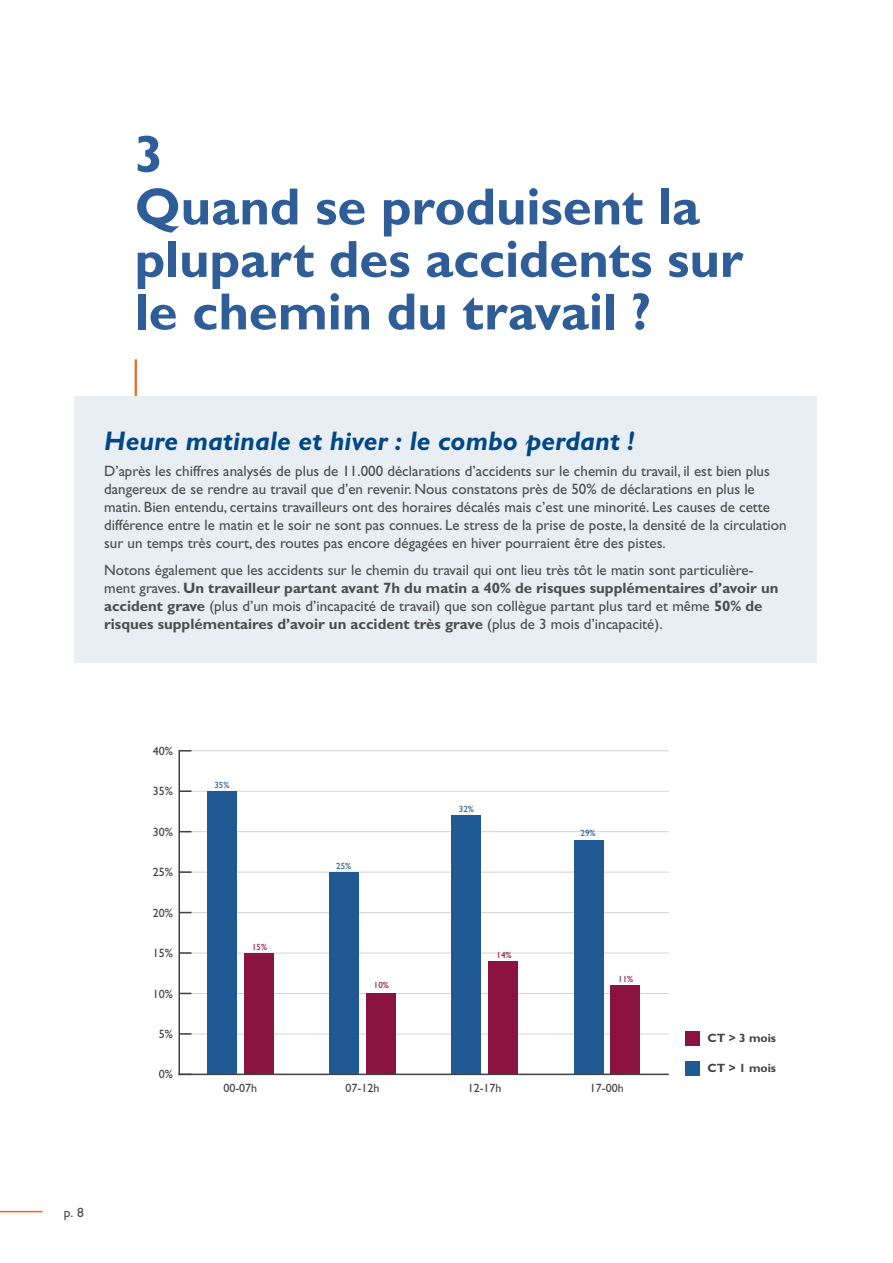
<style>
.page{position:relative;width:893px;height:1263px;background:#fff}
.page>*{position:absolute;margin:0;border:0;box-sizing:border-box;transform-origin:0 0}
.t1{font:700 52.5px/52.5px "Gill Sans Std";letter-spacing:-.005em;color:#2e5d97}
.t2{font:italic 700 27px "Gill Sans Std";letter-spacing:.005em;color:#004785}
.t3{font:15px/18px "Gill Sans Std";color:#4d4d4f}
.t4{font:13.5px "Gill Sans Std";color:#4d4d4f}
.t5{font:12px "Gill Sans Std";color:#414042}
.t6{font:700 12px "Gill Sans Std";color:#414042}
.t7{font:9px "Gill Sans Std";color:#205a95}
.t8{font:9px "Gill Sans Std";color:#8b133f}
.s1{font-weight:700}
</style>
<div class="page">
<hr style="left:135px;top:359px;width:2px;height:75px;background:#f26522">
<div style="left:74px;top:396px;width:742px;height:267px;background:#e8eef1"></div>
<hr style="left:179px;top:750px;width:490px;height:1px;background:#d1d3d4">
<hr style="left:179px;top:791px;width:490px;height:1px;background:#d1d3d4">
<hr style="left:179px;top:831px;width:490px;height:1px;background:#d1d3d4">
<hr style="left:179px;top:872px;width:490px;height:1px;background:#d1d3d4">
<hr style="left:179px;top:912px;width:490px;height:1px;background:#d1d3d4">
<hr style="left:179px;top:953px;width:490px;height:1px;background:#d1d3d4">
<hr style="left:179px;top:993px;width:490px;height:1px;background:#d1d3d4">
<hr style="left:179px;top:1034px;width:490px;height:1px;background:#d1d3d4">
<hr style="left:179px;top:1073px;width:489px;height:2px;background:#414042">
<hr style="left:178px;top:751px;width:2px;height:323px;background:#414042">
<svg style="left:180px;top:1033px;width:11px;height:2px"></svg>
<svg style="left:180px;top:952px;width:11px;height:2px"></svg>
<svg style="left:180px;top:871px;width:11px;height:2px"></svg>
<svg style="left:180px;top:790px;width:11px;height:2px"></svg>
<svg style="left:179px;top:750px;width:12px;height:1px"></svg>
<div style="left:686px;top:1031px;width:14px;height:14px;background:#8b133f"></div>
<div style="left:244px;top:953px;width:29px;height:120px;background:#8b133f"></div>
<div style="left:366px;top:993px;width:29px;height:80px;background:#8b133f"></div>
<div style="left:488px;top:961px;width:30px;height:112px;background:#8b133f"></div>
<div style="left:611px;top:985px;width:29px;height:88px;background:#8b133f"></div>
<div style="left:686px;top:1061px;width:14px;height:14px;background:#205a95"></div>
<div style="left:207px;top:791px;width:30px;height:282px;background:#205a95"></div>
<div style="left:330px;top:872px;width:29px;height:201px;background:#205a95"></div>
<div style="left:452px;top:815px;width:29px;height:258px;background:#205a95"></div>
<div style="left:574px;top:840px;width:29px;height:233px;background:#205a95"></div>
<hr style="left:0;top:1211px;width:43px;height:1px;background:#f26522">
<h1 class="t1" style="left:135px;top:128px;width:610px">3<br>Quand se produisent la plupart des accidents sur le chemin du travail ?</h1>
<h2 class="t2" style="left:104px;top:425px;width:532px">Heure matinale et hiver : le combo perdant !</h2>
<p class="t3" style="left:104px;top:462px;width:684px">D’après les chiffres analysés de plus de 11.000 déclarations d’accidents sur le chemin du travail, il est bien plus dangereux de se rendre au travail que d’en revenir. Nous constatons près de 50% de déclarations en plus le matin. Bien entendu, certains travailleurs ont des horaires décalés mais c’est une minorité. Les causes de cette différence entre le matin et le soir ne sont pas connues. Le stress de la prise de poste, la densité de la circulation sur un temps très court, des routes pas encore dégagées en hiver pourraient être des pistes.</p>
<p class="t3" style="left:104px;top:561px;width:676px">Notons également que les accidents sur le chemin du travail qui ont lieu très tôt le matin sont particulière&shy;ment graves. <span class="s1">Un travailleur partant avant 7h du matin a 40% de risques supplémentaires d’avoir un accident grave</span> (plus d’un mois d’incapacité de travail) que son collègue partant plus tard et même <span class="s1">50% de risques supplémentaires d’avoir un accident très grave</span> (plus de 3 mois d’incapacité).</p>
<p class="t5" style="left:153px;top:744px;width:22px">40%</p>
<p class="t5" style="left:153px;top:784px;width:22px">35%</p>
<p class="t5" style="left:153px;top:825px;width:22px">30%</p>
<p class="t5" style="left:153px;top:865px;width:22px">25%</p>
<p class="t5" style="left:153px;top:906px;width:22px">20%</p>
<p class="t5" style="left:153px;top:946px;width:22px">15%</p>
<p class="t5" style="left:153px;top:987px;width:22px">10%</p>
<p class="t5" style="left:159px;top:1027px;width:16px">5%</p>
<p class="t5" style="left:159px;top:1067px;width:16px">0%</p>
<p class="t7" style="left:214px;top:780px;width:17px">35%</p>
<p class="t8" style="left:252px;top:941px;width:17px">15%</p>
<p class="t7" style="left:336px;top:860px;width:17px">25%</p>
<p class="t8" style="left:374px;top:980px;width:17px">10%</p>
<p class="t7" style="left:459px;top:804px;width:17px">32%</p>
<p class="t8" style="left:497px;top:950px;width:17px">14%</p>
<p class="t7" style="left:581px;top:828px;width:17px">29%</p>
<p class="t8" style="left:618px;top:974px;width:17px">11%</p>
<p class="t5" style="left:223px;top:1081px;width:35px">00-07h</p>
<p class="t5" style="left:346px;top:1081px;width:35px">07-12h</p>
<p class="t5" style="left:468px;top:1081px;width:35px">12-17h</p>
<p class="t5" style="left:590px;top:1081px;width:35px">17-00h</p>
<p class="t6" style="left:707px;top:1031px;width:70px">CT &gt; 3 mois</p>
<p class="t6" style="left:707px;top:1061px;width:70px">CT &gt; 1 mois</p>
<p class="t4" style="left:64px;top:1204px;width:22px">p. 8</p>
</div>
